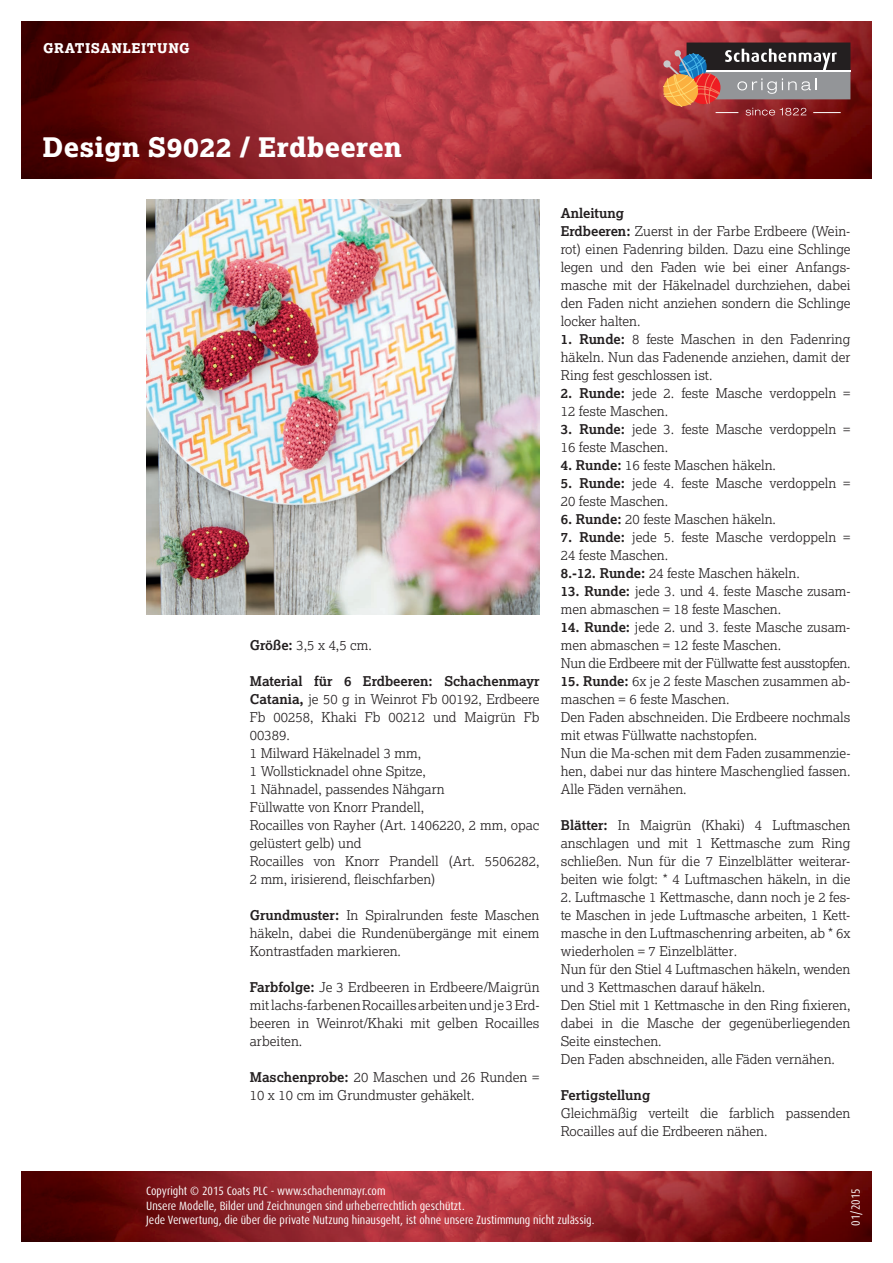
<style>
.page{position:relative;width:893px;height:1263px;background:#fff}
.page>*{position:absolute;margin:0;border:0;box-sizing:border-box;transform-origin:0 0}
.t1{font:800 27px "Lexia";letter-spacing:.015em;color:#fff}
.t2{font:300 13.5px/18px "Lexia";color:#231f20}
.t3{font:300 13.5px/18px "Lexia";letter-spacing:-.02em;color:#231f20}
.t4{font:800 13.5px "Lexia";letter-spacing:.04em;color:#fff}
.t5{font:700 13.5px "Lexia";color:#231f20}
.t6{font:condensed 12px/14.4px "Dax OT";color:#fff}
.s1{font-weight:700}
</style>
<div class="page">
<img style="left:21px;top:21px;width:851px;height:158px">
<img style="left:21px;top:1172px;width:851px;height:70px">
<div style="left:686px;top:43px;width:164px;height:27px;background:#231f20"></div>
<div style="left:686px;top:72px;width:164px;height:27px;background:#939598"></div>
<hr style="left:686px;top:70px;width:164px;height:2px;background:#fff">
<svg style="left:662px;top:49px;width:179px;height:67px"></svg>
<img style="left:146px;top:200px;width:393px;height:414px">
<p class="t4" style="left:43px;top:39px;width:148px">GRATISANLEITUNG</p>
<h1 class="t1" style="left:43px;top:130px;width:361px">Design S9022 / Erdbeeren</h1>
<p class="t2" style="left:250px;top:636px;width:124px"><span class="s1">Größe:</span> 3,5 x 4,5 cm.</p>
<p class="t2" style="left:250px;top:672px;width:291px"><span class="s1">Material für 6 Erdbeeren: Schachenmayr<br>Catania,</span> je 50 g in Weinrot Fb 00192, Erdbeere<br>Fb 00258, Khaki Fb 00212 und Maigrün Fb<br>00389.<br>1 Milward Häkelnadel 3 mm,<br>1 Wollsticknadel ohne Spitze,<br>1 Nähnadel, passendes Nähgarn<br>Füllwatte von Knorr Prandell,<br>Rocailles von Rayher (Art. 1406220, 2 mm, opac gelüstert gelb) und<br>Rocailles von Knorr Prandell (Art. 5506282,<br>2 mm, irisierend, fleischfarben)</p>
<p class="t2" style="left:250px;top:906px;width:291px;text-align:justify"><span class="s1">Grundmuster:</span> In Spiralrunden feste Maschen häkeln, dabei die Rundenübergänge mit einem Kontrastfaden markieren.</p>
<p class="t2" style="left:250px;top:978px;width:291px;text-align:justify"><span class="s1">Farbfolge:</span> Je 3 Erdbeeren in Erdbeere/Maigrün mit lachs-farbenen Rocailles arbeiten und je 3 Erd&shy;beeren in Weinrot/Khaki mit gelben Rocailles arbeiten.</p>
<p class="t2" style="left:250px;top:1068px;width:291px"><span class="s1">Maschenprobe:</span> 20 Maschen und 26 Runden =<br>10 x 10 cm im Grundmuster gehäkelt.</p>
<p class="t2" style="left:561px;top:204px;width:291px"><span class="s1">Anleitung<br>Erdbeeren:</span> Zuerst in der Farbe Erdbeere (Wein&shy;rot) einen Fadenring bilden. Dazu eine Schlinge legen und den Faden wie bei einer Anfangs&shy;masche mit der Häkelnadel durchziehen, dabei den Faden nicht anziehen sondern die Schlinge locker halten.</p>
<p class="t2" style="left:561px;top:329px;width:291px;text-align:justify"><span class="s1">1. Runde:</span> 8 feste Maschen in den Fadenring häkeln. Nun das Fadenende anziehen, damit der Ring fest geschlossen ist.</p>
<p class="t2" style="left:561px;top:383px;width:291px"><span class="s1">2. Runde:</span> jede 2. feste Masche verdoppeln =<br>12 feste Maschen.</p>
<p class="t2" style="left:561px;top:419px;width:291px"><span class="s1">3. Runde:</span> jede 3. feste Masche verdoppeln =<br>16 feste Maschen.</p>
<p class="t2" style="left:561px;top:455px;width:217px"><span class="s1">4. Runde:</span> 16 feste Maschen häkeln.</p>
<p class="t2" style="left:561px;top:473px;width:291px"><span class="s1">5. Runde:</span> jede 4. feste Masche verdoppeln =<br>20 feste Maschen.</p>
<p class="t2" style="left:561px;top:509px;width:217px"><span class="s1">6. Runde:</span> 20 feste Maschen häkeln.</p>
<p class="t2" style="left:561px;top:527px;width:291px"><span class="s1">7. Runde:</span> jede 5. feste Masche verdoppeln =<br>24 feste Maschen.<br><span class="s1">8.-12. Runde:</span> 24 feste Maschen häkeln.</p>
<p class="t2" style="left:561px;top:581px;width:291px"><span class="s1">13. Runde:</span> jede 3. und 4. feste Masche zusam&shy;men abmaschen = 18 feste Maschen.</p>
<p class="t3" style="left:561px;top:617px;width:291px"><span class="s1">14. Runde:</span> jede 2. und 3. feste Masche zusam&shy;men abmaschen = 12 feste Maschen.<br>Nun die Erdbeere mit der Füllwatte fest ausstopfen.</p>
<p class="t2" style="left:561px;top:671px;width:291px"><span class="s1">15. Runde:</span> 6x je 2 feste Maschen zusammen ab&shy;maschen = 6 feste Maschen.<br>Den Faden abschneiden. Die Erdbeere nochmals mit etwas Füllwatte nachstopfen.<br>Nun die Ma-schen mit dem Faden zusammenzie&shy;hen, dabei nur das hintere Maschenglied fassen.<br>Alle Fäden vernähen.</p>
<p class="t2" style="left:561px;top:815px;width:291px;text-align:justify"><span class="s1">Blätter:</span> In Maigrün (Khaki) 4 Luftmaschen anschlagen und mit 1 Kettmasche zum Ring schließen. Nun für die 7 Einzelblätter weiterar&shy;beiten wie folgt: * 4 Luftmaschen häkeln, in die</p>
<p class="t2" style="left:561px;top:887px;width:291px">2. Luftmasche 1 Kettmasche, dann noch je 2 fes&shy;te Maschen in jede Luftmasche arbeiten, 1 Kett&shy;masche in den Luftmaschenring arbeiten, ab * 6x wiederholen = 7 Einzelblätter.<br>Nun für den Stiel 4 Luftmaschen häkeln, wenden und 3 Kettmaschen darauf häkeln.<br>Den Stiel mit 1 Kettmasche in den Ring fixieren, dabei in die Masche der gegenüberliegenden Seite einstechen.<br>Den Faden abschneiden, alle Fäden vernähen.</p>
<p class="t5" style="left:561px;top:1086px;width:91px">Fertigstellung</p>
<p class="t2" style="left:561px;top:1103px;width:291px">Gleichmäßig verteilt die farblich passenden<br>Rocailles auf die Erdbeeren nähen.</p>
<p class="t6" style="left:146px;top:1184px;width:450px">Copyright © 2015 Coats PLC - www.schachenmayr.com<br>Unsere Modelle, Bilder und Zeichnungen sind urheberrechtlich geschützt.<br>Jede Verwertung, die über die private Nutzung hinausgeht, ist ohne unsere Zustimmung nicht zulässig.</p>
<p class="t6" style="left:849px;top:1225px;width:39px;rotate:-90deg">01/2015</p>
</div>
